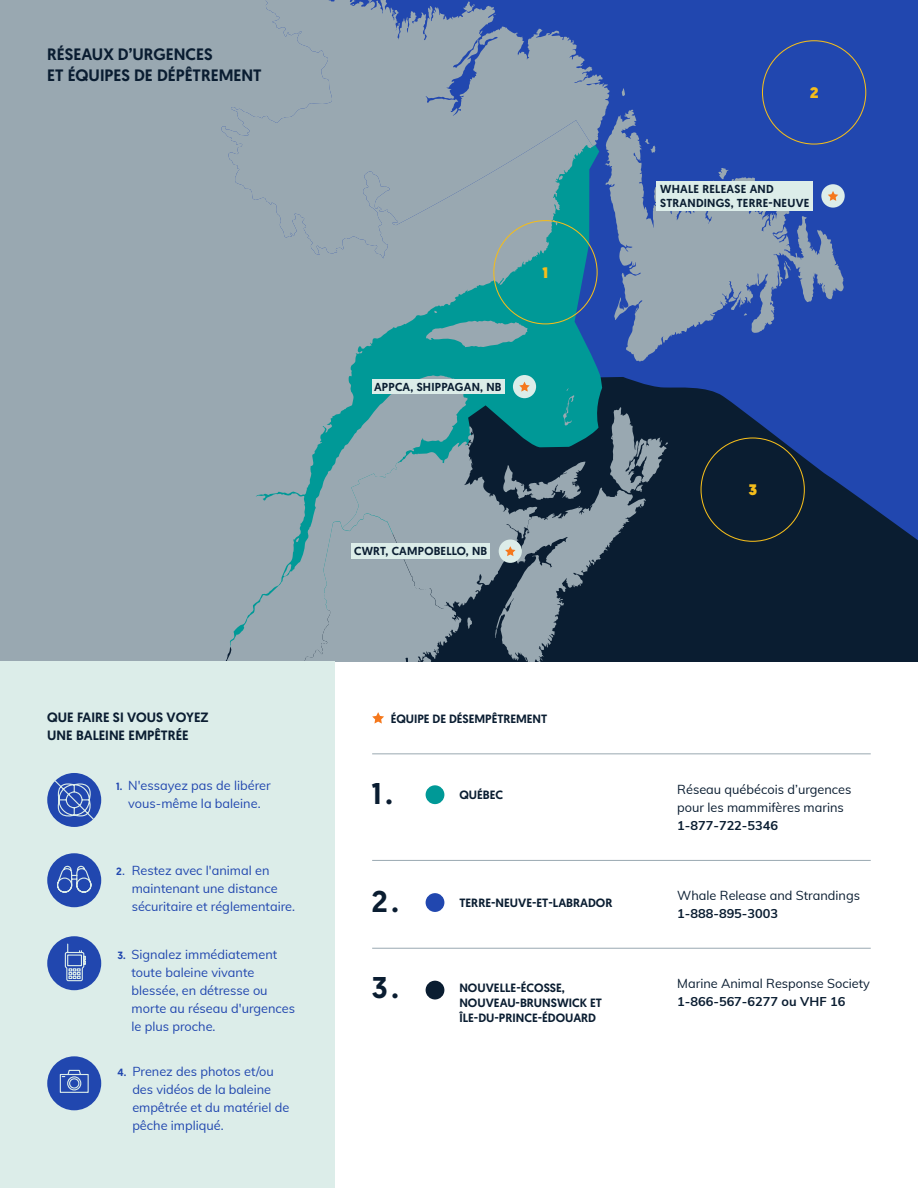
<style>
.page{position:relative;width:918px;height:1188px;background:#fff}
.page>*{position:absolute;margin:0;border:0;box-sizing:border-box;transform-origin:0 0}
.t1{font:500 30px "Geomanist";color:#0a1d31}
.t2{font:500 16.5px/21px "Geomanist";color:#0a1d31}
.t3{font:900 15.3px "Geomanist";color:#f4bd1b}
.t4{font:500 13.5px/18px "Geomanist";color:#0a1d31}
.t5{font:12.75px/18px "Muli";color:#2147af}
.t6{font:12.75px/18px "Muli";color:#0a1d31}
.t7{font:700 12.75px "Muli";color:#0a1d31}
.t8{font:500 12px/15px "Geomanist";color:#0a1d31}
.t9{font:500 11.55px/13.2px "Geomanist";letter-spacing:.02em;color:#0a1d31}
.s1{font-family:"Geomanist";font-weight:500;font-size:10.5px}
</style>
<div class="page">
<div style="left:0;top:0;width:918px;height:661px;background:#2147af"></div>
<svg style="left:602px;top:377px;width:316px;height:284px;fill:#0a1d31"></svg>
<svg style="left:0;top:74px;width:593px;height:587px;background:#84a4ac"></svg>
<svg style="left:609px;top:110px;width:235px;height:252px"></svg>
<svg style="left:622px;top:88px;width:3px;height:8px"></svg>
<svg style="left:157px;top:0;width:452px;height:258px;background:#889eaf"></svg>
<svg style="left:495px;top:407px;width:173px;height:254px;background:#2e4959"></svg>
<svg style="left:467px;top:617px;width:5px;height:12px"></svg>
<div style="left:0;top:450px;width:44px;height:211px;background:#99a8b1"></div>
<div style="left:0;top:0;width:262px;height:74px;background:#99a8b1"></div>
<div style="left:0;top:661px;width:335px;height:527px;background:#dcede9"></div>
<div style="left:47px;top:853px;width:54px;height:54px;background:#2147af;border-radius:50%"></div>
<div style="left:47px;top:773px;width:54px;height:54px;background:#2147af;border-radius:50%"></div>
<svg style="left:53px;top:779px;width:42px;height:42px"></svg>
<div style="left:47px;top:936px;width:54px;height:54px;background:#2147af;border-radius:50%"></div>
<svg style="left:56px;top:866px;width:36px;height:124px"></svg>
<div style="left:47px;top:1056px;width:54px;height:54px;background:#2147af;border-radius:50%"></div>
<svg style="left:59px;top:1069px;width:30px;height:24px"></svg>
<hr style="left:372px;top:753px;width:499px;height:1px;background:#99a8b1">
<div style="left:426px;top:785px;width:18px;height:19px;background:#009997;border-radius:50%"></div>
<hr style="left:372px;top:860px;width:499px;height:1px;background:#99a8b1">
<div style="left:426px;top:893px;width:18px;height:19px;background:#2147af;border-radius:50%"></div>
<hr style="left:372px;top:948px;width:499px;height:1px;background:#99a8b1">
<div style="left:426px;top:981px;width:18px;height:18px;background:#0a1d31;border-radius:50%"></div>
<svg style="left:372px;top:712px;width:12px;height:12px"></svg>
<div style="left:372px;top:379px;width:132px;height:15px;background:#dcede9"></div>
<div style="left:657px;top:181px;width:156px;height:30px;background:#dcede9"></div>
<svg style="left:342px;top:426px;width:244px;height:183px;background:#768d97"></svg>
<div style="left:513px;top:375px;width:23px;height:23px;background:#dcede9;border-radius:50%"></div>
<svg style="left:519px;top:382px;width:11px;height:10px"></svg>
<div style="left:821px;top:184px;width:24px;height:24px;background:#dcede9;border-radius:50%"></div>
<svg style="left:828px;top:191px;width:10px;height:10px"></svg>
<p class="t2" style="left:47px;top:43px;width:216px">RÉSEAUX D’URGENCES<br>ET ÉQUIPES DE DÉPÊTREMENT</p>
<p class="t3" style="left:543px;top:262px;width:7px">1</p>
<p class="t9" style="left:374px;top:380px;width:129px">APPCA, SHIPPAGAN, NB</p>
<p class="t9" style="left:354px;top:545px;width:135px">CWRT, CAMPOBELLO, NB</p>
<p class="t3" style="left:810px;top:82px;width:10px">2</p>
<p class="t9" style="left:660px;top:183px;width:151px">WHALE RELEASE AND<br>STRANDINGS, TERRE-NEUVE</p>
<p class="t3" style="left:748px;top:479px;width:10px">3</p>
<p class="t4" style="left:47px;top:708px;width:163px">QUE FAIRE SI VOUS VOYEZ<br>UNE BALEINE EMPÊTRÉE</p>
<p class="t5" style="left:116px;top:776px;width:156px;text-align:center"><span class="s1">1.</span> N'essayez pas de libérer vous-même la baleine.</p>
<p class="t5" style="left:132px;top:860px;width:165px;text-indent:-15px"><span class="s1">2</span>. Restez avec l'animal en maintenant une distance sécuritaire et réglementaire.</p>
<p class="t5" style="left:132px;top:945px;width:165px;text-indent:-14px"><span class="s1">3.</span> Signalez immédiatement toute baleine vivante blessée, en détresse ou morte au réseau d'urgences le plus proche.</p>
<p class="t5" style="left:132px;top:1062px;width:159px;text-indent:-15px"><span class="s1">4.</span> Prenez des photos et/ou des vidéos de la baleine empêtrée et du matériel de pêche impliqué.</p>
<p class="t8" style="left:391px;top:711px;width:158px">ÉQUIPE DE DÉSEMPÊTREMENT</p>
<h1 class="t1" style="left:372px;top:773px;width:23px">1.</h1>
<p class="t8" style="left:459px;top:787px;width:45px">QUÉBEC</p>
<p class="t6" style="left:677px;top:780px;width:176px">Réseau québécois d’urgences pour les mammifères marins</p>
<p class="t7" style="left:677px;top:816px;width:102px">1-877-722-5346</p>
<h1 class="t1" style="left:372px;top:881px;width:29px">2.</h1>
<p class="t8" style="left:459px;top:895px;width:154px">TERRE-NEUVE-ET-LABRADOR</p>
<p class="t6" style="left:677px;top:886px;width:184px">Whale Release and Strandings</p>
<p class="t7" style="left:677px;top:904px;width:102px">1-888-895-3003</p>
<h1 class="t1" style="left:372px;top:968px;width:29px">3.</h1>
<p class="t8" style="left:459px;top:980px;width:144px">NOUVELLE-ÉCOSSE,<br>NOUVEAU-BRUNSWICK ET<br>ÎLE-DU-PRINCE-ÉDOUARD</p>
<p class="t6" style="left:677px;top:973px;width:194px">Marine Animal Response Society</p>
<p class="t7" style="left:677px;top:992px;width:170px">1-866-567-6277 ou VHF 16</p>
</div>
